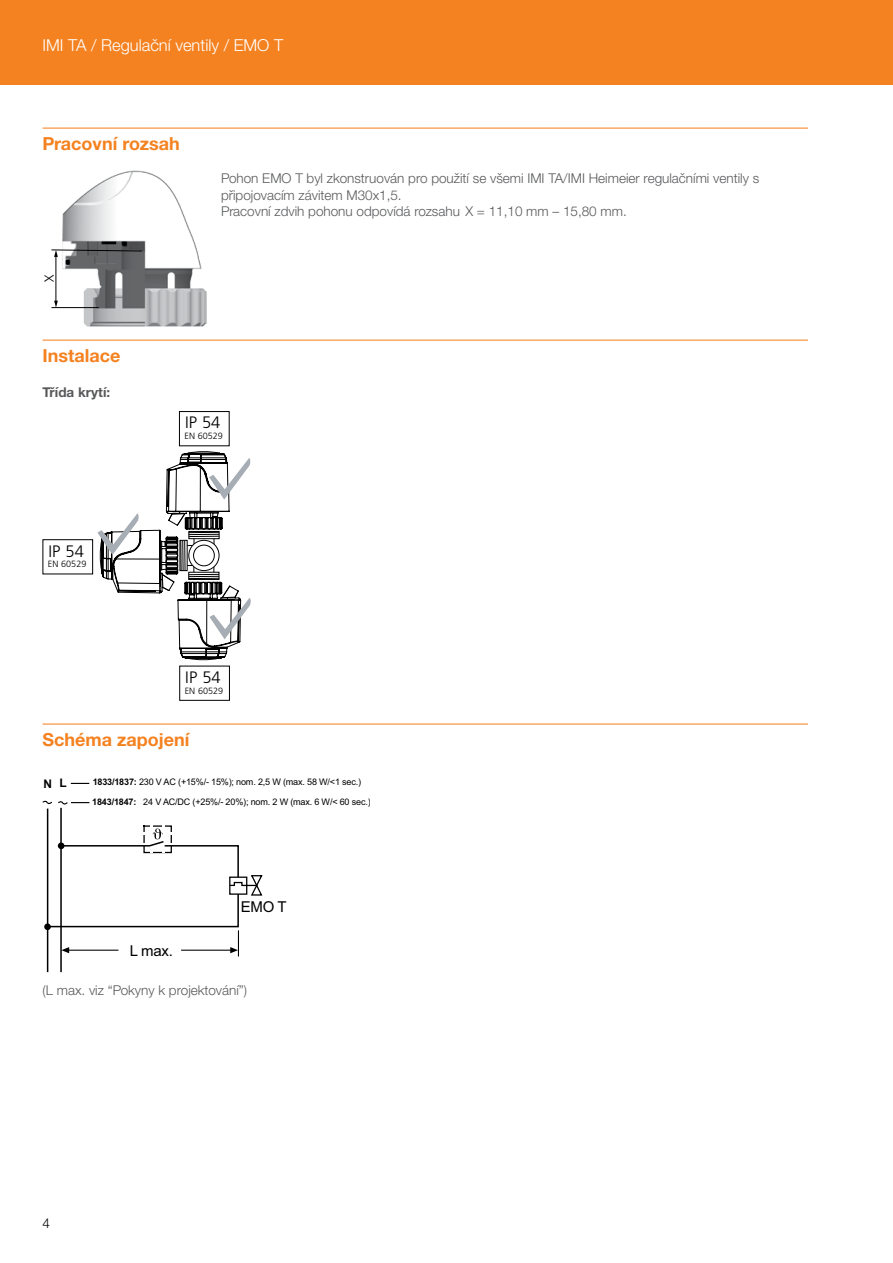
<style>
.page{position:relative;width:893px;height:1263px;background:#fff}
.page>*{position:absolute;margin:0;border:0;box-sizing:border-box;transform-origin:0 0}
.t1{font:700 18px "Helvetica Neue LTW1 G";color:#f58220}
.t2{font:300 16.5px "Helvetica Neue LTW1 G";color:#fff}
.t3{font:300 16.5px "Frutiger";color:#000}
.t4{font:15px "Arial";color:#000}
.t5{font:300 13.65px "Praxis LT Pro";color:#000}
.t6{font:300 13.5px/16.5px "Helvetica Neue LTW1 G";color:#58595b}
.t7{font:700 13.5px "Helvetica Neue LTW1 G";color:#58595b}
.t8{font:300 13.5px "Helvetica Neue LTW1 G";color:#000}
.t9{font:700 11.85px "Arial";color:#000}
.t10{font:9px "Arial";letter-spacing:-.02em;color:#000}
.t11{font:300 9px "Frutiger";color:#000}
.s1{font-weight:700}
</style>
<div class="page">
<div style="left:0;top:0;width:893px;height:85px;background:#f58220"></div>
<hr style="left:43px;top:128px;width:765px;height:1px;background:#f58220">
<hr style="left:43px;top:340px;width:765px;height:1px;background:#f58220">
<hr style="left:43px;top:723px;width:765px;height:1px;background:#f58220">
<img style="left:62px;top:171px;width:144px;height:155px">
<svg style="left:51px;top:249px;width:91px;height:59px"></svg>
<div style="left:43px;top:539px;width:50px;height:35px;border:1px solid #000"></div>
<div style="left:179px;top:411px;width:51px;height:35px;border:1px solid #000"></div>
<div style="left:179px;top:666px;width:51px;height:35px;border:1px solid #000"></div>
<svg style="left:97px;top:451px;width:154px;height:209px"></svg>
<hr style="left:47px;top:808px;width:1px;height:164px;background:#000">
<hr style="left:60px;top:808px;width:2px;height:164px;background:#000">
<div style="left:44px;top:923px;width:7px;height:7px;border:2px solid #000;border-radius:50%"></div>
<svg style="left:45px;top:825px;width:218px;height:131px"></svg>
<svg style="left:43px;top:782px;width:47px;height:23px"></svg>
<p class="t2" style="left:43px;top:35px;width:242px">IMI TA / Regulační ventily / EMO T</p>
<h1 class="t1" style="left:43px;top:132px;width:139px">Pracovní rozsah</h1>
<p class="t5" style="left:41px;top:282px;width:9px;rotate:-90deg">X</p>
<h1 class="t1" style="left:43px;top:344px;width:79px">Instalace</h1>
<p class="t7" style="left:43px;top:384px;width:69px">Třída krytí:</p>
<p class="t6" style="left:221px;top:170px;width:540px">Pohon EMO T byl zkonstruován pro použití se všemi IMI TA/IMI Heimeier regulačními ventily s připojovacím závitem M30x1,5.<br>Pracovní zdvih pohonu odpovídá rozsahu X = 11,10 mm – 15,80 mm.</p>
<p class="t3" style="left:49px;top:542px;width:37px">IP 54</p>
<p class="t11" style="left:48px;top:559px;width:40px">EN 60529</p>
<p class="t3" style="left:185px;top:413px;width:37px">IP 54</p>
<p class="t11" style="left:185px;top:431px;width:40px">EN 60529</p>
<p class="t3" style="left:185px;top:668px;width:37px">IP 54</p>
<p class="t11" style="left:185px;top:685px;width:40px">EN 60529</p>
<h1 class="t1" style="left:43px;top:728px;width:148px">Schéma zapojení</h1>
<p class="t9" style="left:44px;top:775px;width:25px">N L</p>
<p class="t10" style="left:93px;top:776px;width:270px"><span class="s1">1833/1837:</span> 230 V AC (+15%/- 15%); nom. 2,5 W (max. 58 W/&lt;1 sec.)</p>
<p class="t10" style="left:92px;top:796px;width:280px"><span class="s1">1843/1847:</span> 24 V AC/DC (+25%/- 20%); nom. 2 W (max. 6 W/&lt; 60 sec.)</p>
<p class="t4" style="left:130px;top:940px;width:44px">L max.</p>
<p class="t4" style="left:241px;top:897px;width:47px">EMO T</p>
<p class="t6" style="left:43px;top:982px;width:206px">(L max. viz “Pokyny k projektování”)</p>
<p class="t8" style="left:43px;top:1215px;width:9px">4</p>
</div>
